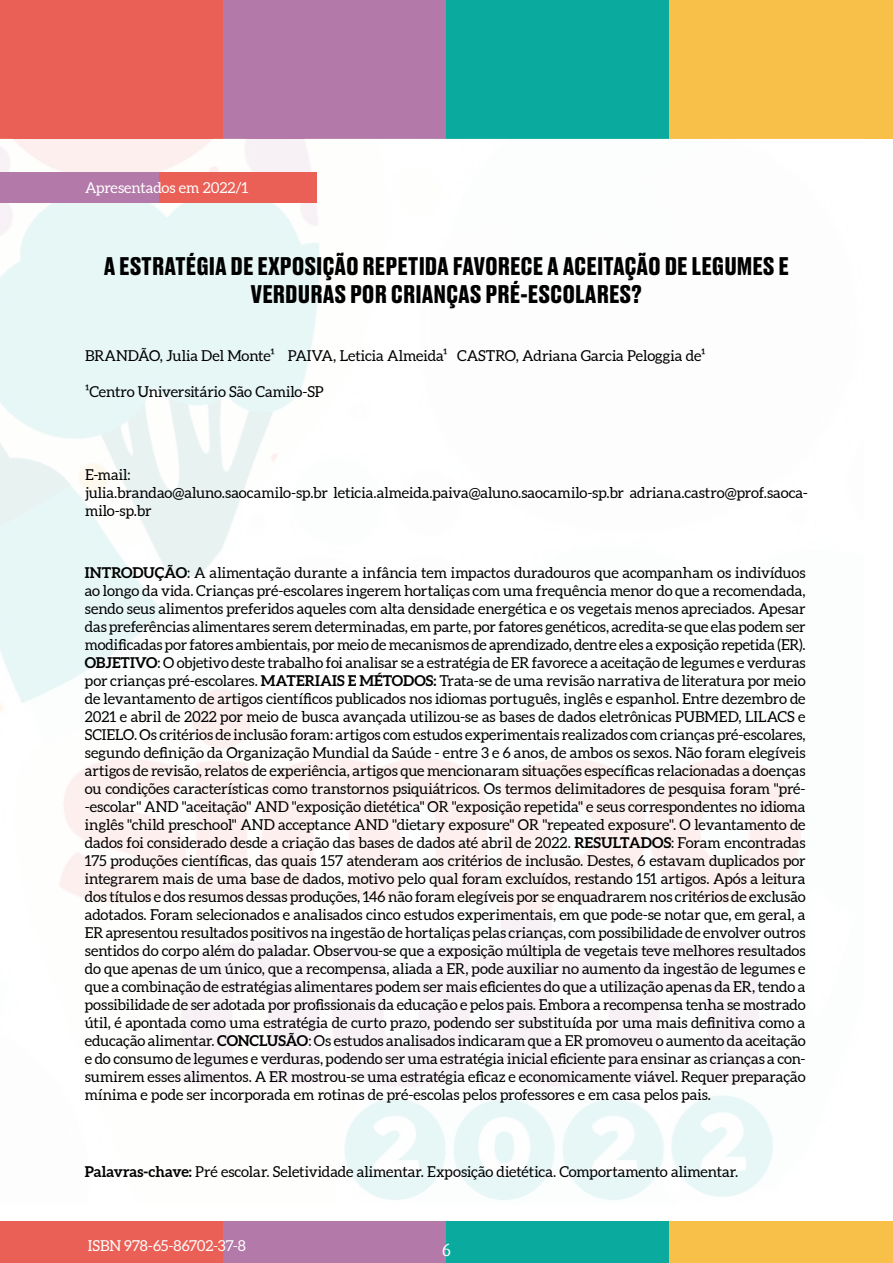
<style>
.page{position:relative;width:893px;height:1263px;background:#fff}
.page>*{position:absolute;margin:0;border:0;box-sizing:border-box;transform-origin:0 0}
.t1{font:700 24px/28.8px "Druk Text";color:#000;text-align:center}
.t2{font:18px "Dax";color:#fff}
.t3{font:15px/18px "Aleo";color:#000}
.t4{font:15px "Aleo";letter-spacing:-.005em;color:#fff}
.s1{font-weight:700}
</style>
<div class="page">
<div style="left:0;top:1221px;width:223px;height:42px;background:#ea6056"></div>
<div style="left:223px;top:1221px;width:223px;height:42px;background:#b279a9"></div>
<div style="left:446px;top:1221px;width:224px;height:42px;background:#0baa9f"></div>
<div style="left:670px;top:1221px;width:223px;height:42px;background:#f8bf49"></div>
<div style="left:0;top:0;width:223px;height:138px;background:#ea6056"></div>
<div style="left:223px;top:0;width:223px;height:138px;background:#b279a9"></div>
<div style="left:446px;top:0;width:224px;height:138px;background:#0baa9f"></div>
<div style="left:670px;top:0;width:223px;height:138px;background:#f8bf49"></div>
<img style="left:0;top:138px;width:863px;height:1062px">
<div style="left:158px;top:173px;width:158px;height:30px;background:#ea6056"></div>
<div style="left:0;top:173px;width:158px;height:30px;background:#b279a9"></div>
<p class="t4" style="left:85px;top:179px;width:165px">Apresentados em 2022/1</p>
<h1 class="t1" style="left:104px;top:249px;width:687px">A ESTRATÉGIA DE EXPOSIÇÃO REPETIDA FAVORECE A ACEITAÇÃO DE LEGUMES E<br>VERDURAS POR CRIANÇAS PRÉ-ESCOLARES?</h1>
<p class="t3" style="left:85px;top:348px;width:622px">BRANDÃO, Julia Del Monte¹ PAIVA, Leticia Almeida¹ CASTRO, Adriana Garcia Peloggia de¹</p>
<p class="t3" style="left:85px;top:384px;width:240px">¹Centro Universitário São Camilo-SP</p>
<p class="t3" style="left:85px;top:467px;width:724px">E-mail:<br>julia.brandao@aluno.saocamilo-sp.br leticia.almeida.paiva@aluno.saocamilo-sp.br adriana.castro@prof.saoca&shy;milo-sp.br</p>
<p class="t3" style="left:85px;top:564px;width:722px;text-align:justify"><span class="s1">INTRODUÇÃO</span>: A alimentação durante a infância tem impactos duradouros que acompanham os indivíduos ao longo da vida. Crianças pré-escolares ingerem hortaliças com uma frequência menor do que a recomendada, sendo seus alimentos preferidos aqueles com alta densidade energética e os vegetais menos apreciados. Apesar das preferências alimentares serem determinadas, em parte, por fatores genéticos, acredita-se que elas podem ser modificadas por fatores ambientais, por meio de mecanismos de aprendizado, dentre eles a exposição repetida (ER).<br><span class="s1">OBJETIVO</span>: O objetivo deste trabalho foi analisar se a estratégia de ER favorece a aceitação de legumes e verduras por crianças pré-escolares. <span class="s1">MATERIAIS E MÉTODOS:</span> Trata-se de uma revisão narrativa de literatura por meio de levantamento de artigos científicos publicados nos idiomas português, inglês e espanhol. Entre dezembro de 2021 e abril de 2022 por meio de busca avançada utilizou-se as bases de dados eletrônicas PUBMED, LILACS e SCIELO. Os critérios de inclusão foram: artigos com estudos experimentais realizados com crianças pré-escolares, segundo definição da Organização Mundial da Saúde - entre 3 e 6 anos, de ambos os sexos. Não foram elegíveis artigos de revisão, relatos de experiência, artigos que mencionaram situações específicas relacionadas a doenças ou condições características como transtornos psiquiátricos. Os termos delimitadores de pesquisa foram "pré--escolar" AND "aceitação" AND "exposição dietética" OR "exposição repetida" e seus correspondentes no idioma inglês "child preschool" AND acceptance AND "dietary exposure" OR "repeated exposure". O levantamento de dados foi considerado desde a criação das bases de dados até abril de 2022. <span class="s1">RESULTADOS</span>: Foram encontradas 175 produções científicas, das quais 157 atenderam aos critérios de inclusão. Destes, 6 estavam duplicados por integrarem mais de uma base de dados, motivo pelo qual foram excluídos, restando 151 artigos. Após a leitura dos títulos e dos resumos dessas produções, 146 não foram elegíveis por se enquadrarem nos critérios de exclusão adotados. Foram selecionados e analisados cinco estudos experimentais, em que pode-se notar que, em geral, a ER apresentou resultados positivos na ingestão de hortaliças pelas crianças, com possibilidade de envolver outros sentidos do corpo além do paladar. Observou-se que a exposição múltipla de vegetais teve melhores resultados do que apenas de um único, que a recompensa, aliada a ER, pode auxiliar no aumento da ingestão de legumes e que a combinação de estratégias alimentares podem ser mais eficientes do que a utilização apenas da ER, tendo a possibilidade de ser adotada por profissionais da educação e pelos pais. Embora a recompensa tenha se mostrado útil, é apontada como uma estratégia de curto prazo, podendo ser substituída por uma mais definitiva como a educação alimentar. <span class="s1">CONCLUSÃO</span>: Os estudos analisados indicaram que a ER promoveu o aumento da aceitação e do consumo de legumes e verduras, podendo ser uma estratégia inicial eficiente para ensinar as crianças a con&shy;sumirem esses alimentos. A ER mostrou-se uma estratégia eficaz e economicamente viável. Requer preparação mínima e pode ser incorporada em rotinas de pré-escolas pelos professores e em casa pelos pais.</p>
<p class="t3" style="left:85px;top:1163px;width:655px"><span class="s1">Palavras-chave:</span> Pré escolar. Seletividade alimentar. Exposição dietética. Comportamento alimentar.</p>
<p class="t4" style="left:88px;top:1236px;width:159px">ISBN 978-65-86702-37-8</p>
<p class="t2" style="left:442px;top:1240px;width:11px">6</p>
</div>
